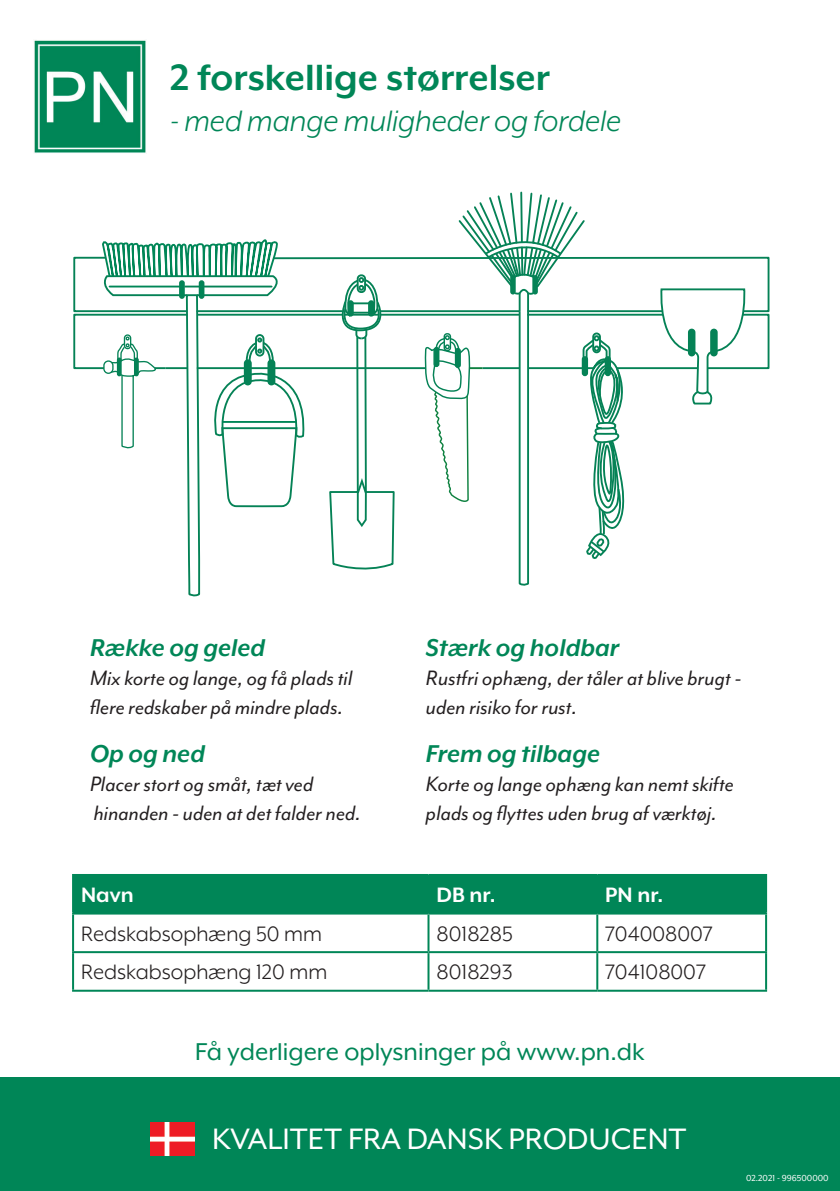
<style>
.page{position:relative;width:840px;height:1191px;background:#fff}
.page>*{position:absolute;margin:0;border:0;box-sizing:border-box;transform-origin:0 0}
.t1{font:700 42px "Mr Eaves XL Mod OT";color:#008657}
.t2{font:italic 34px "Mr Eaves XL Mod OT";color:#008657}
.t3{font:34px "Mr Eaves Mod OT";color:#fff}
.t4{font:italic 700 28px "Mr Eaves XL Mod OT";color:#008657}
.t5{font:28px "Mr Eaves XL Mod OT";color:#008657}
.t6{font:italic 24px/28.8px "Mr Eaves Mod OT";color:#231f20}
.t7{font:24px "Mr Eaves XL Mod OT";color:#231f20}
.t8{font:700 24px "Mr Eaves XL Mod OT";color:#fff}
.t9{font:10px "Mr Eaves XL Mod OT";color:#fff}
</style>
<div class="page">
<div style="left:0;top:1077px;width:839px;height:114px;background:#008657"></div>
<img style="left:150px;top:1122px;width:44px;height:33px">
<svg style="left:73px;top:191px;width:697px;height:406px"></svg>
<div style="left:74px;top:876px;width:690px;height:36px;background:#008657"></div>
<hr style="left:72px;top:874px;width:356px;height:2px;background:#008657">
<hr style="left:72px;top:876px;width:2px;height:36px;background:#008657">
<hr style="left:428px;top:874px;width:169px;height:2px;background:#008657">
<hr style="left:427px;top:876px;width:2px;height:36px;background:#008657">
<hr style="left:597px;top:874px;width:169px;height:2px;background:#008657">
<hr style="left:596px;top:876px;width:2px;height:36px;background:#008657">
<hr style="left:764px;top:876px;width:2px;height:36px;background:#008657">
<hr style="left:72px;top:912px;width:356px;height:2px;background:#008657">
<hr style="left:72px;top:914px;width:2px;height:37px;background:#008657">
<hr style="left:428px;top:912px;width:169px;height:2px;background:#008657">
<hr style="left:427px;top:914px;width:2px;height:37px;background:#008657">
<hr style="left:597px;top:912px;width:169px;height:2px;background:#008657">
<hr style="left:596px;top:914px;width:2px;height:37px;background:#008657">
<hr style="left:764px;top:914px;width:2px;height:37px;background:#008657">
<hr style="left:72px;top:951px;width:356px;height:2px;background:#008657">
<hr style="left:72px;top:953px;width:2px;height:36px;background:#008657">
<hr style="left:428px;top:951px;width:169px;height:2px;background:#008657">
<hr style="left:427px;top:953px;width:2px;height:36px;background:#008657">
<hr style="left:597px;top:951px;width:169px;height:2px;background:#008657">
<hr style="left:596px;top:953px;width:2px;height:36px;background:#008657">
<hr style="left:764px;top:953px;width:2px;height:36px;background:#008657">
<hr style="left:72px;top:989px;width:356px;height:2px;background:#008657">
<hr style="left:428px;top:989px;width:169px;height:2px;background:#008657">
<hr style="left:597px;top:989px;width:169px;height:2px;background:#008657">
<img style="left:34px;top:40px;width:112px;height:113px">
<h1 class="t1" style="left:170px;top:56px;width:381px">2 forskellige størrelser</h1>
<h2 class="t2" style="left:170px;top:104px;width:452px">- med mange muligheder og fordele</h2>
<p class="t4" style="left:90px;top:633px;width:177px">Række og geled</p>
<p class="t6" style="left:90px;top:663px;width:264px">Mix korte og lange, og få plads til flere redskaber på mindre plads.</p>
<p class="t4" style="left:90px;top:739px;width:116px">Op og ned</p>
<p class="t6" style="left:90px;top:769px;width:272px">Placer stort og småt, tæt ved hinanden - uden at det falder ned.</p>
<p class="t4" style="left:425px;top:633px;width:195px">Stærk og holdbar</p>
<p class="t6" style="left:425px;top:663px;width:317px">Rustfri ophæng, der tåler at blive brugt - uden risiko for rust.</p>
<p class="t4" style="left:425px;top:739px;width:176px">Frem og tilbage</p>
<p class="t6" style="left:425px;top:769px;width:309px">Korte og lange ophæng kan nemt skifte plads og flyttes uden brug af værktøj.</p>
<p class="t8" style="left:81px;top:883px;width:54px">Navn</p>
<p class="t8" style="left:436px;top:883px;width:60px">DB nr.</p>
<p class="t8" style="left:605px;top:883px;width:59px">PN nr.</p>
<p class="t7" style="left:81px;top:921px;width:242px">Redskabsophæng 50 mm</p>
<p class="t7" style="left:436px;top:921px;width:78px">8018285</p>
<p class="t7" style="left:605px;top:921px;width:109px">704008007</p>
<p class="t7" style="left:81px;top:960px;width:248px">Redskabsophæng 120 mm</p>
<p class="t7" style="left:436px;top:960px;width:78px">8018293</p>
<p class="t7" style="left:605px;top:960px;width:102px">704108007</p>
<p class="t5" style="left:195px;top:1037px;width:451px">Få yderligere oplysninger på www.pn.dk</p>
<h2 class="t3" style="left:212px;top:1120px;width:476px">KVALITET FRA DANSK PRODUCENT</h2>
<p class="t9" style="left:745px;top:1173px;width:84px">02.2021 - 996500000</p>
</div>
